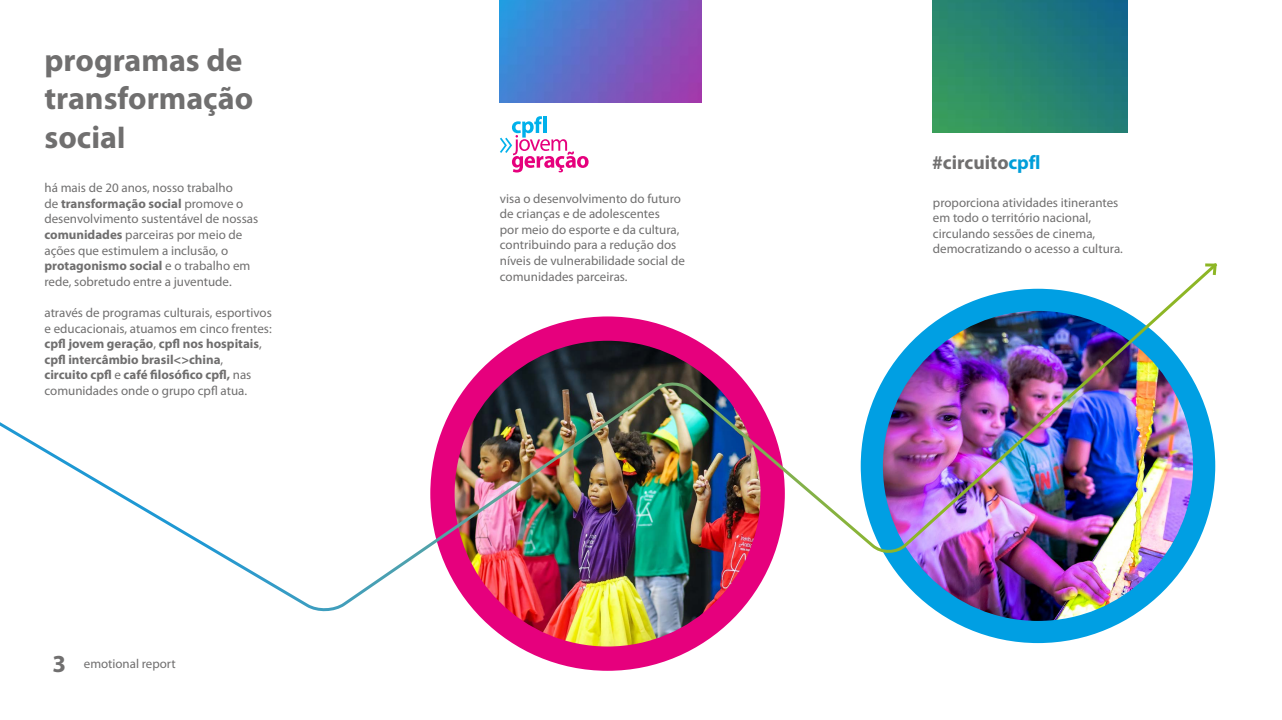
<style>
.page{position:relative;width:1282px;height:720px;background:#fff}
.page>*{position:absolute;margin:0;border:0;box-sizing:border-box;transform-origin:0 0}
.t1{font:700 32px/38.4px "Myriad Pro";color:#706f6f}
.t2{font:700 19.6px "Myriad Pro";color:#706f6f}
.t3{font:13px/15.6px "Myriad Pro";color:#706f6f}
.t4{font:12.9px "Myriad Pro";color:#706f6f}
.s1{font-size:30px}
.s2{font-weight:700}
.s3{font-weight:700;font-size:24.6px}
.s4{color:#009ed9}
</style>
<div class="page">
<img style="left:500px;top:0;width:201px;height:102px">
<svg style="left:500px;top:116px;width:88px;height:57px"></svg>
<img style="left:932px;top:0;width:194px;height:133px">
<div style="left:430px;top:316px;width:354px;height:355px;background:#e6007d;border-radius:50%"></div>
<img style="left:454px;top:341px;width:306px;height:306px;border-radius:153px">
<div style="left:860px;top:289px;width:355px;height:354px;background:#009fe3;border-radius:50%"></div>
<img style="left:0;top:274px;width:1216px;height:342px">
<svg style="left:1203px;top:263px;width:15px;height:14px"></svg>
<h1 class="t1" style="left:44px;top:40px;width:210px">programas de transformação socia<span class="s1">l</span></h1>
<p class="t3" style="left:44px;top:180px;width:215px">há mais de 20 anos, nosso trabalho<br>de <span class="s2">transformação social</span> promove o desenvolvimento sustentável de nossas <span class="s2">comunidades</span> parceiras por meio de ações que estimulem a inclusão, o <span class="s2">protagonismo social</span> e o trabalho em rede, sobretudo entre a juventude.</p>
<p class="t3" style="left:44px;top:305px;width:229px">através de programas culturais, esportivos e educacionais, atuamos em cinco frentes: <span class="s2">cpfl jovem geração</span>, <span class="s2">cpfl nos hospitais</span>, <span class="s2">cpfl intercâmbio brasil&lt;&gt;china</span>,<br><span class="s2">circuito cpfl</span> e <span class="s2">café filosófico cpfl,</span> nas comunidades onde o grupo cpfl atua.</p>
<p class="t4" style="left:52px;top:655px;width:125px"><span class="s3">3</span> emotional report</p>
<h2 class="t2" style="left:932px;top:150px;width:110px">#circuito<span class="s4">cpfl</span></h2>
<p class="t3" style="left:500px;top:190px;width:186px">visa o desenvolvimento do futuro de crianças e de adolescentes<br>por meio do esporte e da cultura, contribuindo para a redução dos níveis de vulnerabilidade social de comunidades parceiras.</p>
<p class="t3" style="left:932px;top:194px;width:191px">proporciona atividades itinerantes em todo o território nacional, circulando sessões de cinema, democratizando o acesso a cultura.</p>
</div>
